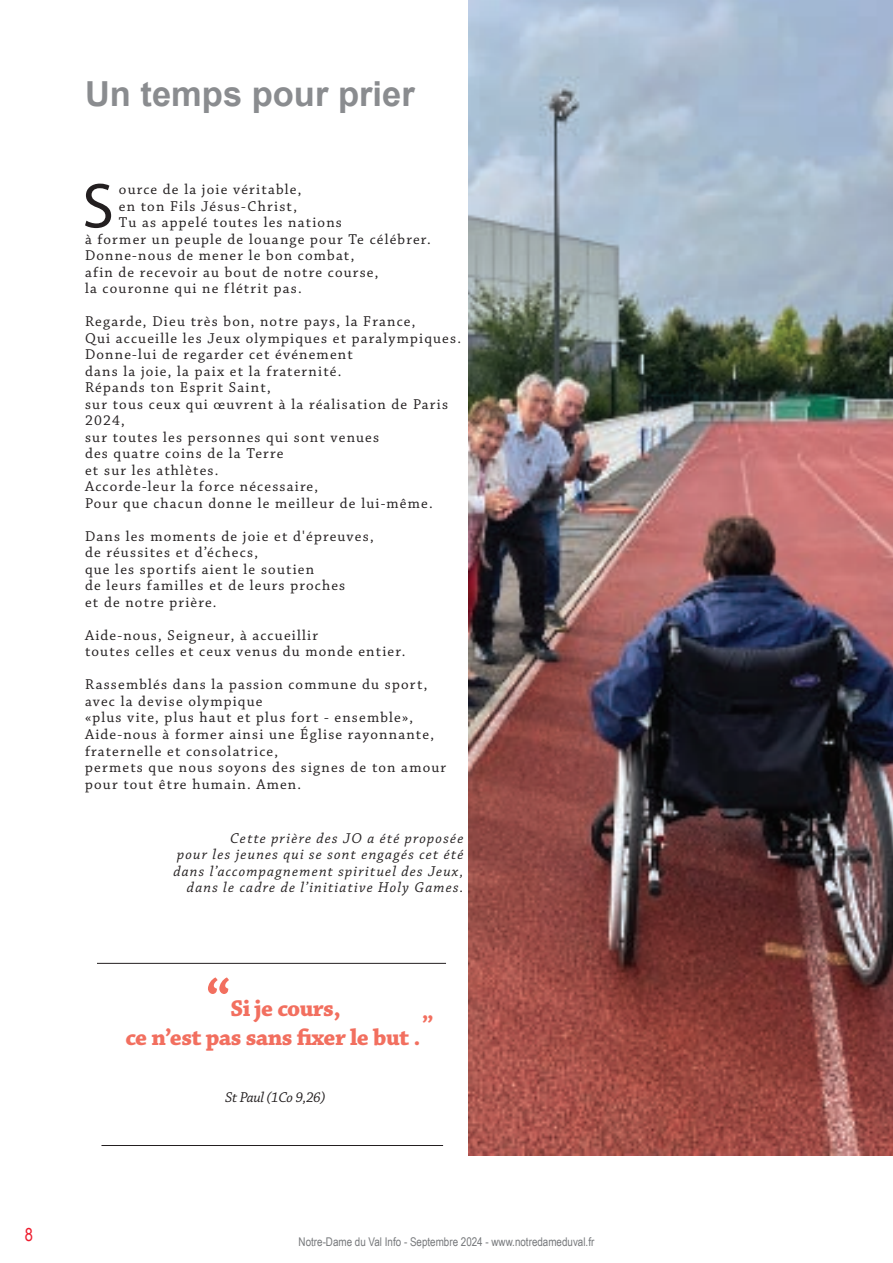
<style>
.page{position:relative;width:893px;height:1263px;background:#fff}
.page>*{position:absolute;margin:0;border:0;box-sizing:border-box;transform-origin:0 0}
.t1{font:63.9px "Myriad Pro";color:#231f20}
.t2{font:700 34.5px "Arial";color:#8a8c8f}
.t3{font:700 24px/28.8px "Chaparral Pro";letter-spacing:-.025em;color:#f26f5f;text-align:center}
.t4{font:18px "Arial Narrow";color:#ee1b2d}
.t5{font:15px/16.5px "Chaparral Pro";letter-spacing:.08em;color:#231f20}
.t6{font:italic 15px/16.5px "Chaparral Pro";letter-spacing:.08em;color:#231f20;text-align:right}
.t7{font:italic 15px "Chaparral Pro";letter-spacing:-.025em;color:#231f20}
.t8{font:12px "Arial Narrow";color:#76787b}
.s1{font-size:52.5px}
</style>
<div class="page">
<hr style="left:97px;top:963px;width:349px;height:1px;background:#231f20">
<hr style="left:101px;top:1145px;width:342px;height:1px;background:#231f20">
<img style="left:469px;top:0;width:424px;height:1155px">
<p class="t4" style="left:25px;top:1221px;width:10px">8</p>
<h2 class="t2" style="left:85px;top:71px;width:331px">Un temps pour prier</h2>
<h1 class="t1" style="left:82px;top:167px;width:33px">S</h1>
<p class="t5" style="left:119px;top:182px;width:184px">ource de la joie véritable,</p>
<p class="t5" style="left:119px;top:199px;width:180px">en ton Fils Jésus-Christ,</p>
<p class="t5" style="left:119px;top:215px;width:225px">Tu as appelé toutes les nations</p>
<p class="t5" style="left:85px;top:232px;width:347px">à former un peuple de louange pour Te célébrer.</p>
<p class="t5" style="left:85px;top:248px;width:271px">Donne-nous de mener le bon combat,</p>
<p class="t5" style="left:85px;top:265px;width:295px">afin de recevoir au bout de notre course,</p>
<p class="t5" style="left:85px;top:281px;width:218px">la couronne qui ne flétrit pas.</p>
<p class="t5" style="left:85px;top:314px;width:378px">Regarde, Dieu très bon, notre pays, la France,<br>Qui accueille les Jeux olympiques et paralympiques.<br>Donne-lui de regarder cet événement<br>dans la joie, la paix et la fraternité.<br>Répands ton Esprit Saint,<br>sur tous ceux qui œuvrent à la réalisation de Paris 2024,<br>sur toutes les personnes qui sont venues<br>des quatre coins de la Terre<br>et sur les athlètes.<br>Accorde-leur la force nécessaire,<br>Pour que chacun donne le meilleur de lui-même.</p>
<p class="t5" style="left:85px;top:529px;width:290px">Dans les moments de joie et d'épreuves, de réussites et d’échecs,<br>que les sportifs aient le soutien<br>de leurs familles et de leurs proches<br>et de notre prière.</p>
<p class="t5" style="left:85px;top:628px;width:322px">Aide-nous, Seigneur, à accueillir<br>toutes celles et ceux venus du monde entier.</p>
<p class="t5" style="left:85px;top:677px;width:363px">Rassemblés dans la passion commune du sport, avec la devise olympique<br>«plus vite, plus haut et plus fort - ensemble», Aide-nous à former ainsi une Église rayonnante, fraternelle et consolatrice,<br>permets que nous soyons des signes de ton amour pour tout être humain. Amen.</p>
<p class="t6" style="left:173px;top:830px;width:292px">Cette prière des JO a été proposée<br>pour les jeunes qui se sont engagés cet été dans l’accompagnement spirituel des Jeux, dans le cadre de l’initiative Holy Games.</p>
<h3 class="t3" style="left:125px;top:995px;width:297px"><span class="s1">“</span>Si je cours,<br>ce n’est pas sans fixer le but .</h3>
<h3 class="t3" style="left:422px;top:1011px;width:13px">”</h3>
<p class="t7" style="left:225px;top:1089px;width:102px">St Paul (1Co 9,26)</p>
<p class="t8" style="left:299px;top:1233px;width:297px">Notre-Dame du Val Info - Septembre 2024 - www.notredameduval.fr</p>
</div>
